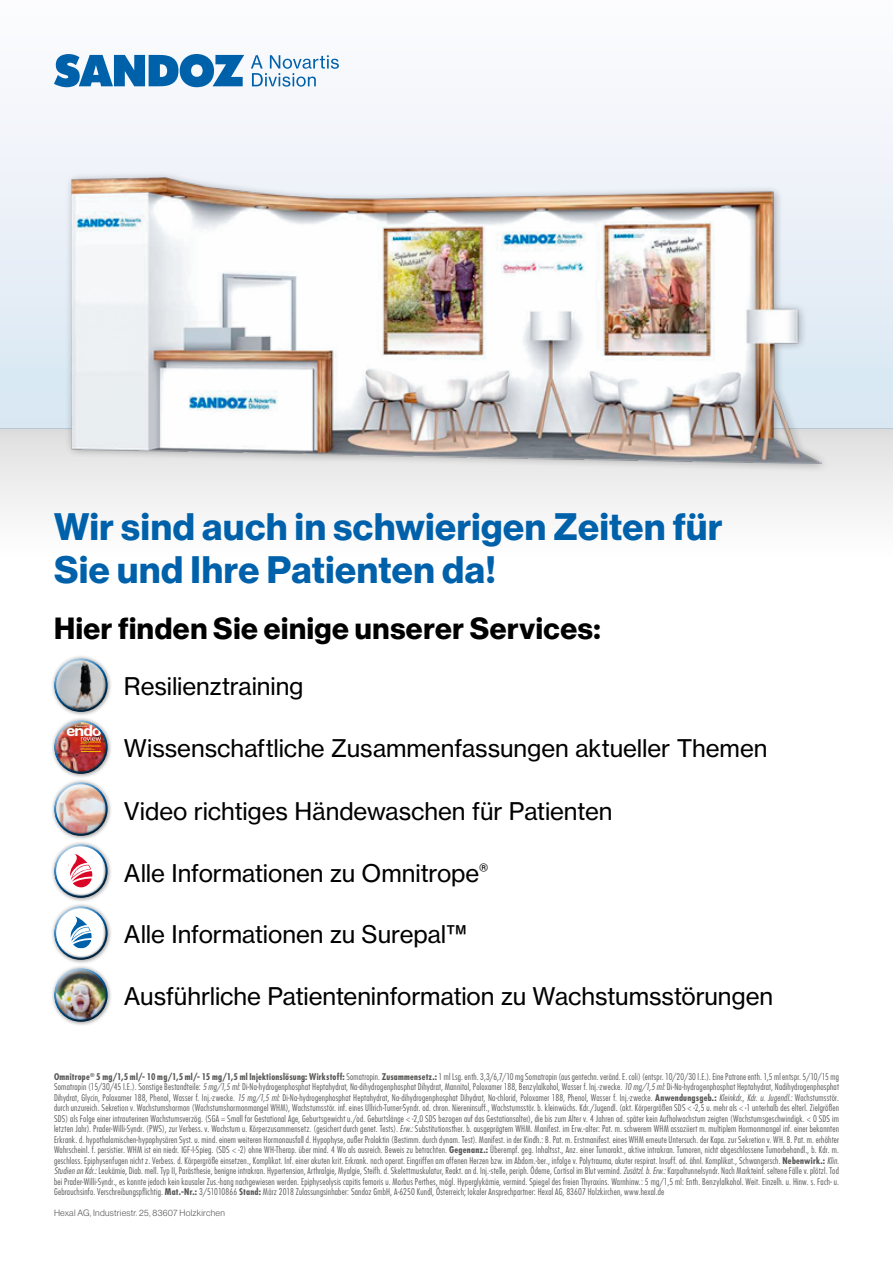
<style>
.page{position:relative;width:893px;height:1263px;background:#fff}
.page>*{position:absolute;margin:0;border:0;box-sizing:border-box;transform-origin:0 0}
.t1{font:700 37.5px/43.2px "Volta Modern Display 75";letter-spacing:.015em;color:#0061ab}
.t2{font:700 30px "Volta Modern Display 75";letter-spacing:.02em;color:#000}
.t3{font:24px "Volta Modern Text 55 Roman";letter-spacing:-.005em;color:#000}
.t4{font:700 14.55px "Oceania";color:#fff;scale:1.14 1}
.t5{font:300 condensed 9px/10.5px "Futura Std";letter-spacing:.025em;color:#575756;text-align:justify}
.t6{font:300 9px "Volta Modern Display 45";letter-spacing:.03em;color:#575756}
.t7{font:700 2.1px "Oceania";letter-spacing:.005em;color:#fff;scale:1.14 1}
.s1{font-weight:700}
.s2{font-style:italic}
</style>
<div class="page">
<div style="left:0;top:428px;width:893px;height:129px;background:#f5f4f4"></div>
<div style="left:0;top:0;width:893px;height:428px;background:linear-gradient(to bottom,#fefcfe,#d8e6f2)"></div>
<svg style="left:54px;top:54px;width:285px;height:33px"></svg>
<div style="left:65px;top:171px;width:765px;height:302px;background:#000;opacity:.3"></div>
<img style="left:72px;top:177px;width:749px;height:286px">
<div style="left:51px;top:655px;width:61px;height:62px;background:#000;opacity:.4"></div>
<div style="left:49px;top:652px;width:59px;height:49px;background:#fff;opacity:.75"></div>
<div style="left:53px;top:666px;width:60px;height:47px;background:#000;opacity:.75"></div>
<div style="left:51px;top:717px;width:61px;height:62px;background:#000;opacity:.4"></div>
<div style="left:49px;top:714px;width:59px;height:48px;background:#fff;opacity:.75"></div>
<div style="left:53px;top:728px;width:60px;height:47px;background:#000;opacity:.75"></div>
<div style="left:51px;top:779px;width:61px;height:62px;background:#000;opacity:.4"></div>
<div style="left:49px;top:776px;width:59px;height:48px;background:#fff;opacity:.75"></div>
<div style="left:53px;top:790px;width:60px;height:47px;background:#000;opacity:.75"></div>
<div style="left:51px;top:965px;width:61px;height:62px;background:#000;opacity:.4"></div>
<div style="left:49px;top:962px;width:59px;height:48px;background:#fff;opacity:.75"></div>
<div style="left:53px;top:976px;width:60px;height:47px;background:#000;opacity:.75"></div>
<div style="left:51px;top:841px;width:61px;height:62px;background:#000;opacity:.4"></div>
<div style="left:49px;top:838px;width:59px;height:48px;background:#fff;opacity:.75"></div>
<div style="left:53px;top:852px;width:60px;height:47px;background:#000;opacity:.75"></div>
<svg style="left:69px;top:854px;width:23px;height:33px"></svg>
<div style="left:51px;top:903px;width:61px;height:62px;background:#000;opacity:.4"></div>
<div style="left:49px;top:900px;width:59px;height:48px;background:#fff;opacity:.75"></div>
<div style="left:53px;top:914px;width:60px;height:47px;background:#000;opacity:.75"></div>
<svg style="left:69px;top:916px;width:23px;height:32px"></svg>
<h1 class="t1" style="left:54px;top:506px;width:670px">Wir sind auch in schwierigen Zeiten für<br>Sie und Ihre Patienten da!</h1>
<h2 class="t2" style="left:54px;top:611px;width:548px">Hier finden Sie einige unserer Services:</h2>
<h3 class="t3" style="left:124px;top:672px;width:181px">Resilienztraining</h3>
<h3 class="t3" style="left:124px;top:733px;width:645px">Wissenschaftliche Zusammenfassungen aktueller Themen</h3>
<h3 class="t4" style="left:66px;top:722px;width:33px">endo</h3>
<p class="t7" style="left:75px;top:725px;width:12px">Paediatric</p>
<h3 class="t3" style="left:124px;top:797px;width:490px">Video richtiges Händewaschen für Patienten</h3>
<h3 class="t3" style="left:124px;top:858px;width:366px">Alle Informationen zu Omnitrope<sup>®</sup></h3>
<h3 class="t3" style="left:124px;top:920px;width:344px">Alle Informationen zu Surepal™</h3>
<h3 class="t3" style="left:124px;top:981px;width:651px">Ausführliche Patienteninformation zu Wachstumsstörungen</h3>
<p class="t5" style="left:54px;top:1071px;width:787px"><span class="s1">Omnitrope</span><sup>®</sup> <span class="s1">5 mg/1,5 ml/- 10 mg/1,5 ml/- 15 mg/1,5 ml Injektionslösung: Wirkstoff:</span> Somatropin. <span class="s1">Zusammensetz.:</span> 1 ml Lsg. enth. 3,3/6,7/10 mg Somatropin (aus gentechn. veränd. E. coli) (entspr. 10/20/30 I.E.). Eine Patrone enth. 1,5 ml entspr. 5/10/15 mg Somatropin (15/30/45 I.E.). Sonstige Bestandteile: <span class="s2">5 mg/1,5 ml:</span> Di-Na-hydrogenphosphat Heptahydrat, Na-dihydrogenphosphat Dihydrat, Mannitol, Poloxamer 188, Benzylalkohol, Wasser f. Inj.-zwecke. <span class="s2">10 mg/1,5 ml:</span> Di-Na-hydrogenphosphat Heptahydrat, Nadihydrogenphosphat Dihydrat, Glycin, Poloxamer 188, Phenol, Wasser f. Inj.-zwecke. <span class="s2">15 mg/1,5 ml:</span> Di-Na-hydrogenphosphat Heptahydrat, Na-dihydrogenphosphat Dihydrat, Na-chlorid, Poloxamer 188, Phenol, Wasser f. Inj.-zwecke. <span class="s1">Anwendungsgeb.:</span> <span class="s2">Kleinkdr., Kdr. u. Jugendl.:</span> Wachstumsstör. durch unzureich. Sekretion v. Wachstumshormon (Wachstumshormonmangel WHM), Wachstumsstör. inf. eines Ullrich-Turner-Syndr. od. chron. Niereninsuff., Wachstumsstör. b. kleinwüchs. Kdr./Jugendl. (akt. Körpergrößen SDS &lt; -2,5 u. mehr als &lt; -1 unterhalb des elterl. Zielgrößen SDS) als Folge einer intrauterinen Wachstumsverzög. (SGA = Small for Gestational Age, Geburtsgewicht u./od. Geburtslänge &lt; -2,0 SDS bezogen auf das Gestationsalter), die bis zum Alter v. 4 Jahren od. später kein Aufholwachstum zeigten (Wachstumsgeschwindigk. &lt; 0 SDS im letzten Jahr). Prader-Willi-Syndr. (PWS), zur Verbess. v. Wachstum u. Körperzusammensetz. (gesichert durch genet. Tests). <span class="s2">Erw.:</span> Substitutionsther. b. ausgeprägtem WHM. Manifest. im Erw.-alter: Pat. m. schwerem WHM assoziiert m. multiplem Hormonmangel inf. einer bekannten Erkrank. d. hypothalamischen-hypophysären Syst. u. mind. einem weiteren Hormonausfall d. Hypophyse, außer Prolaktin (Bestimm. durch dynam. Test). Manifest. in der Kindh.: B. Pat. m. Erstmanifest. eines WHM erneute Untersuch. der Kapa. zur Sekretion v. WH. B. Pat. m. erhöhter Wahrscheinl. f. persistier. WHM ist ein niedr. IGF-I-Spieg. (SDS &lt; -2) ohne WH-Therap. über mind. 4 Wo als ausreich. Beweis zu betrachten. <span class="s1">Gegenanz.:</span> Überempf. geg. Inhaltsst., Anz. einer Tumorakt., aktive intrakran. Tumoren, nicht abgeschlossene Tumorbehandl., b. Kdr. m. geschloss. Epiphysenfugen nicht z. Verbess. d. Körpergröße einsetzen., Komplikat. Inf. einer akuten krit. Erkrank. nach operat. Eingriffen am offenen Herzen bzw. im Abdom.-ber., infolge v. Polytrauma, akuter respirat. Insuff. od. ähnl. Komplikat., Schwangersch. <span class="s1">Nebenwirk.:</span> <span class="s2">Klin.<br>Studien an Kdr.:</span> Leukämie, Diab. mell. Typ II, Parästhesie, benigne intrakran. Hypertension, Arthralgie, Myalgie, Steifh. d. Skelettmuskulatur, Reakt. an d. Inj.-stelle, periph. Ödeme, Cortisol im Blut vermind. <span class="s2">Zusätzl. b. Erw.:</span> Karpaltunnelsyndr. Nach Markteinf. seltene Fälle v. plötzl. Tod bei Prader-Willi-Syndr., es konnte jedoch kein kausaler Zus.-hang nachgewiesen werden. Epiphyseolysis capitis femoris u. Morbus Perthes, mögl. Hyperglykämie, vermind. Spiegel des freien Thyroxins. Warnhinw.: 5 mg/1,5 ml: Enth. Benzylalkohol. Weit. Einzelh. u. Hinw. s. Fach- u.<br>Gebrauchsinfo. Verschreibungspflichtig. <span class="s1">Mat.-Nr.:</span> 3/51010866 <span class="s1">Stand:</span> März 2018 Zulassungsinhaber: Sandoz GmbH, A-6250 Kundl, Österreich; lokaler Ansprechpartner: Hexal AG, 83607 Holzkirchen, www.hexal.de</p>
<p class="t6" style="left:54px;top:1208px;width:172px">Hexal AG, Industriestr. 25, 83607 Holzkirchen</p>
</div>
